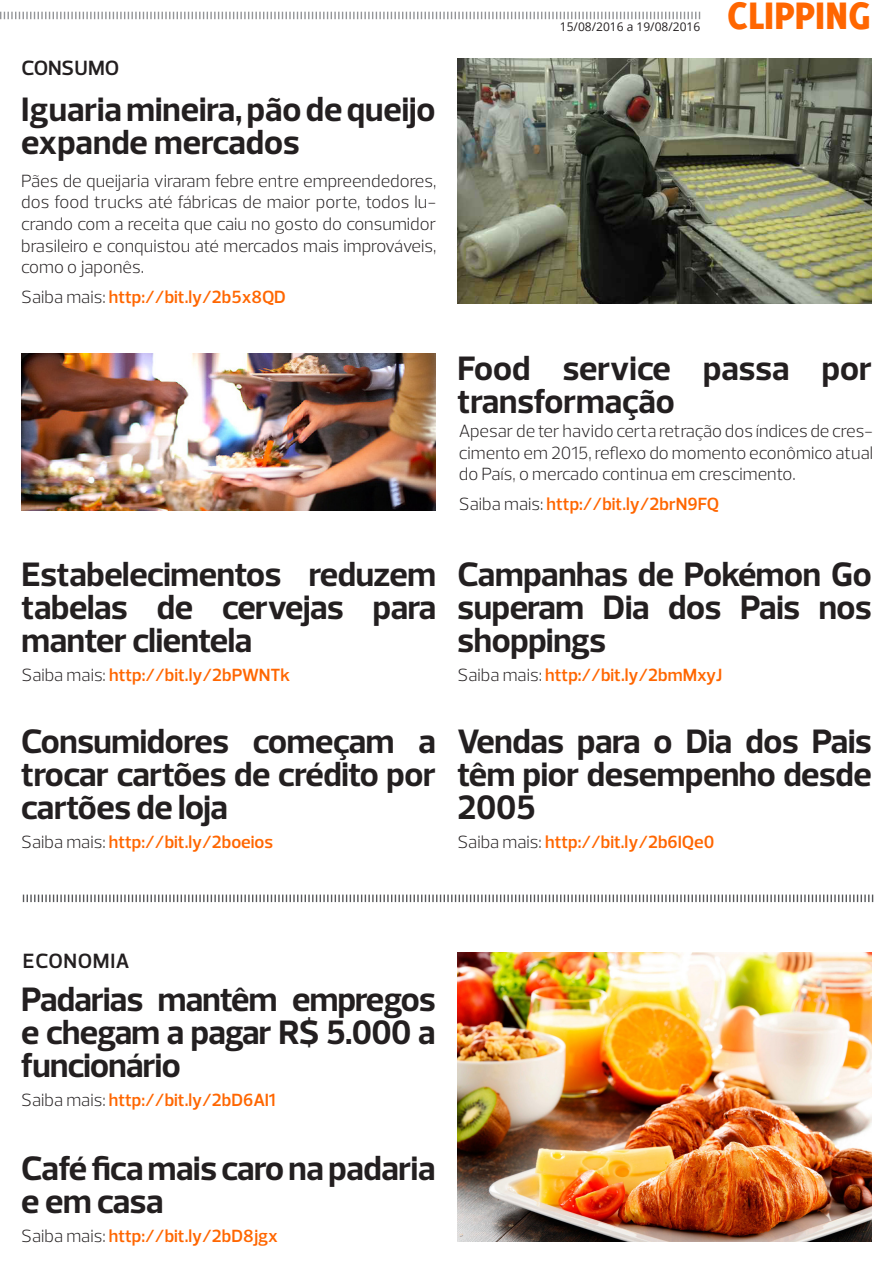
<style>
.page{position:relative;width:893px;height:1263px;background:#fff}
.page>*{position:absolute;margin:0;border:0;box-sizing:border-box;transform-origin:0 0}
.t1{font:800 42px "Delicious";color:#f60}
.t2{font:700 34.5px/33px "Prelo";letter-spacing:-.01em;color:#231f20;text-align:justify}
.t3{font:600 21px "Prelo";letter-spacing:.03em;color:#231f20}
.t4{font:600 21px "Prelo";letter-spacing:.01em;color:#231f20}
.t5{font:300 18px/21.6px "Prelo";color:#231f20;text-align:justify}
.t6{font:600 18px "Prelo";color:#f60}
.t7{font:12px "Open Sans";color:#231f20}
.s1{font-weight:300;color:#231f20}
</style>
<div class="page">
<svg style="left:0;top:12px;width:700px;height:8px"></svg>
<svg style="left:22px;top:894px;width:852px;height:9px"></svg>
<img style="left:457px;top:59px;width:415px;height:244px">
<img style="left:457px;top:952px;width:414px;height:289px">
<img style="left:21px;top:354px;width:415px;height:156px">
<p class="t4" style="left:21px;top:55px;width:99px">CONSUMO</p>
<p class="t2" style="left:21px;top:93px;width:416px">Iguaria mineira, pão de queijo expande mercados</p>
<p class="t5" style="left:21px;top:170px;width:417px">Pães de queijaria viraram febre entre empreendedores, dos food trucks até fábricas de maior porte, todos lu&shy;crando com a receita que caiu no gosto do consumidor brasileiro e conquistou até mercados mais improváveis, como o japonês.</p>
<p class="t6" style="left:21px;top:286px;width:266px"><span class="s1">Saiba mais:</span> http://bit.ly/2b5x8QD</p>
<p class="t2" style="left:22px;top:558px;width:416px">Estabelecimentos reduzem tabelas de cervejas para manter clientela</p>
<p class="t6" style="left:22px;top:663px;width:270px"><span class="s1">Saiba mais:</span> http://bit.ly/2bPWNTk</p>
<p class="t2" style="left:21px;top:725px;width:416px">Consumidores começam a trocar cartões de crédito por cartões de loja</p>
<p class="t6" style="left:21px;top:831px;width:253px"><span class="s1">Saiba mais:</span> http://bit.ly/2boeios</p>
<p class="t7" style="left:560px;top:18px;width:142px">15/08/2016 a 19/08/2016</p>
<p class="t1" style="left:727px;top:-9px;width:145px">CLIPPING</p>
<p class="t2" style="left:457px;top:352px;width:416px">Food service passa por transformação</p>
<p class="t5" style="left:459px;top:420px;width:416px">Apesar de ter havido certa retração dos índices de cres&shy;cimento em 2015, reflexo do momento econômico atual do País, o mercado continua em crescimento.</p>
<p class="t6" style="left:459px;top:493px;width:262px"><span class="s1">Saiba mais:</span> http://bit.ly/2brN9FQ</p>
<p class="t2" style="left:458px;top:558px;width:416px">Campanhas de Pokémon Go superam Dia dos Pais nos shoppings</p>
<p class="t6" style="left:458px;top:663px;width:266px"><span class="s1">Saiba mais:</span> http://bit.ly/2bmMxyJ</p>
<p class="t2" style="left:457px;top:725px;width:416px">Vendas para o Dia dos Pais têm pior desempenho desde 2005</p>
<p class="t6" style="left:457px;top:831px;width:258px"><span class="s1">Saiba mais:</span> http://bit.ly/2b6IQe0</p>
<p class="t3" style="left:23px;top:948px;width:108px">ECONOMIA</p>
<p class="t2" style="left:21px;top:983px;width:416px">Padarias mantêm empregos e chegam a pagar R$ 5.000 a funcionário</p>
<p class="t6" style="left:21px;top:1088px;width:256px"><span class="s1">Saiba mais:</span> http://bit.ly/2bD6AI1</p>
<p class="t2" style="left:21px;top:1152px;width:416px">Café fica mais caro na padaria e em casa</p>
<p class="t6" style="left:21px;top:1224px;width:258px"><span class="s1">Saiba mais:</span> http://bit.ly/2bD8jgx</p>
</div>
